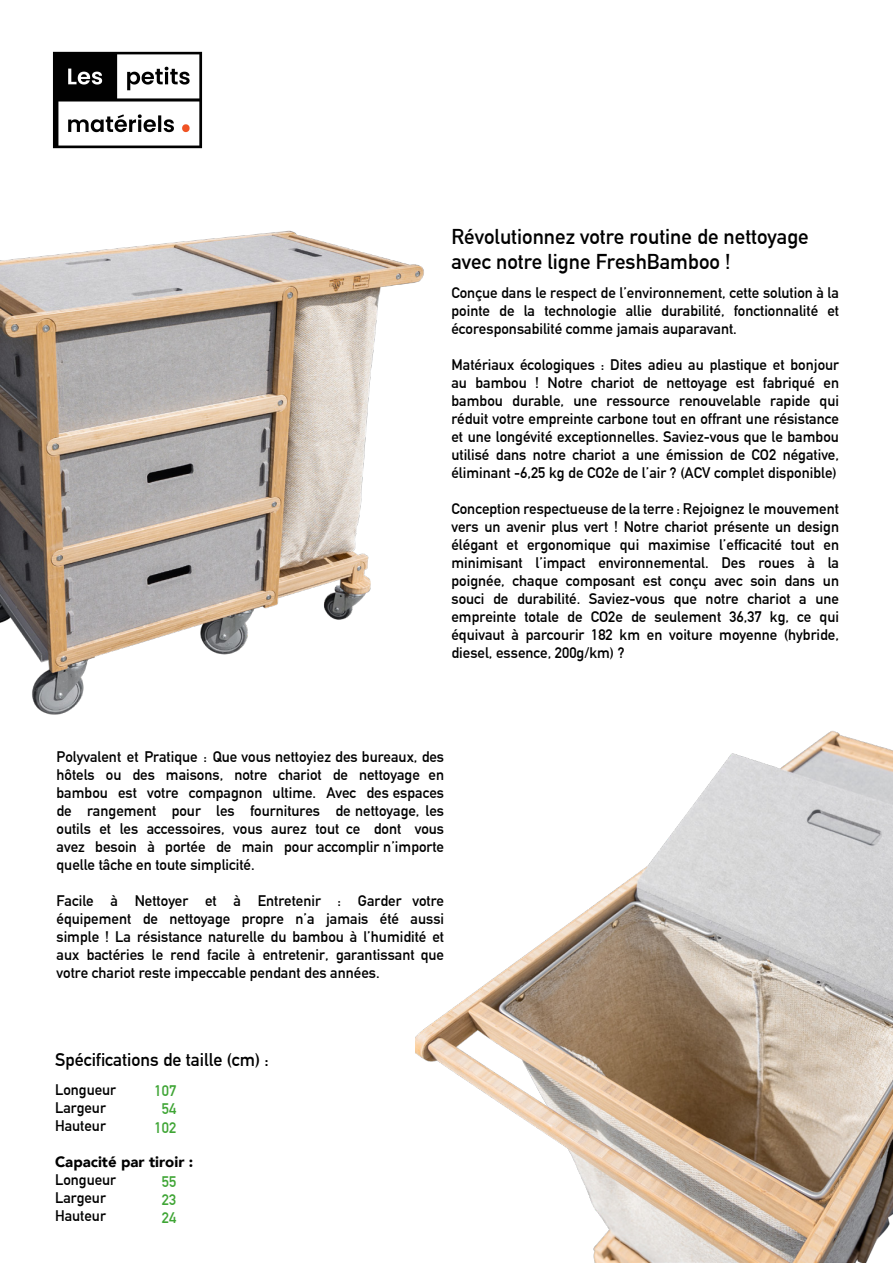
<style>
.page{position:relative;width:893px;height:1263px;background:#fff}
.page>*{position:absolute;margin:0;border:0;box-sizing:border-box;transform-origin:0 0}
.t1{font:700 21px/25.2px "DIN Alternate";color:#000}
.t2{font:700 18px "DIN Alternate";color:#000}
.t3{font:700 15px/18px "DIN Alternate";color:#000;text-align:justify}
.t4{font:900 15px "Avenir";color:#000}
.t5{font:700 15px/18px "DIN Alternate";color:#3fa535;text-align:center}
</style>
<div class="page">
<img style="left:0;top:230px;width:424px;height:485px">
<img style="left:416px;top:710px;width:477px;height:552px">
<img style="left:53px;top:51px;width:150px;height:98px">
<p class="t1" style="left:451px;top:222px;width:359px">Révolutionnez votre routine de nettoyage avec notre ligne FreshBamboo !</p>
<p class="t3" style="left:451px;top:282px;width:389px">Conçue dans le respect de l’environnement, cette solution à la pointe de la technologie allie durabilité, fonctionnalité et écoresponsabilité comme jamais auparavant.</p>
<p class="t3" style="left:451px;top:354px;width:389px">Matériaux écologiques : Dites adieu au plastique et bonjour au bambou ! Notre chariot de nettoyage est fabriqué en bambou durable, une ressource renouvelable rapide qui réduit votre empreinte carbone tout en offrant une résistance et une longévité exceptionnelles. Saviez-vous que le bambou utilisé dans notre chariot a une émission de CO2 négative, éliminant -6,25 kg de CO2e de l’air ? (ACV complet disponible)</p>
<p class="t3" style="left:451px;top:498px;width:389px">Conception respectueuse de la terre : Rejoignez le mouvement vers un avenir plus vert ! Notre chariot présente un design élégant et ergonomique qui maximise l’efficacité tout en minimisant l’impact environnemental. Des roues à la poignée, chaque composant est conçu avec soin dans un souci de durabilité. Saviez-vous que notre chariot a une empreinte totale de CO2e de seulement 36,37 kg, ce qui équivaut à parcourir 182 km en voiture moyenne (hybride, diesel, essence, 200g/km) ?</p>
<p class="t3" style="left:57px;top:747px;width:389px">Polyvalent et Pratique : Que vous nettoyiez des bureaux, des hôtels ou des maisons, notre chariot de nettoyage en bambou est votre compagnon ultime. Avec des espaces de rangement pour les fournitures de nettoyage, les outils et les accessoires, vous aurez tout ce dont vous avez besoin à portée de main pour accomplir n’importe quelle tâche en toute simplicité.</p>
<p class="t3" style="left:57px;top:891px;width:389px">Facile à Nettoyer et à Entretenir : Garder votre équipement de nettoyage propre n’a jamais été aussi simple ! La résistance naturelle du bambou à l’humidité et aux bactéries le rend facile à entretenir, garantissant que votre chariot reste impeccable pendant des années.</p>
<p class="t2" style="left:55px;top:1046px;width:215px">Spécifications de taille (cm) :</p>
<p class="t3" style="left:55px;top:1080px;width:63px;text-align:left">Longueur<br>Largeur<br>Hauteur</p>
<p class="t4" style="left:55px;top:1149px;width:140px">Capacité par tiroir :</p>
<p class="t3" style="left:55px;top:1170px;width:63px;text-align:left">Longueur<br>Largeur<br>Hauteur</p>
<p class="t5" style="left:155px;top:1081px;width:23px">107<br>54<br>102</p>
<p class="t5" style="left:162px;top:1171px;width:16px;text-align:justify">55<br>23<br>24</p>
</div>
